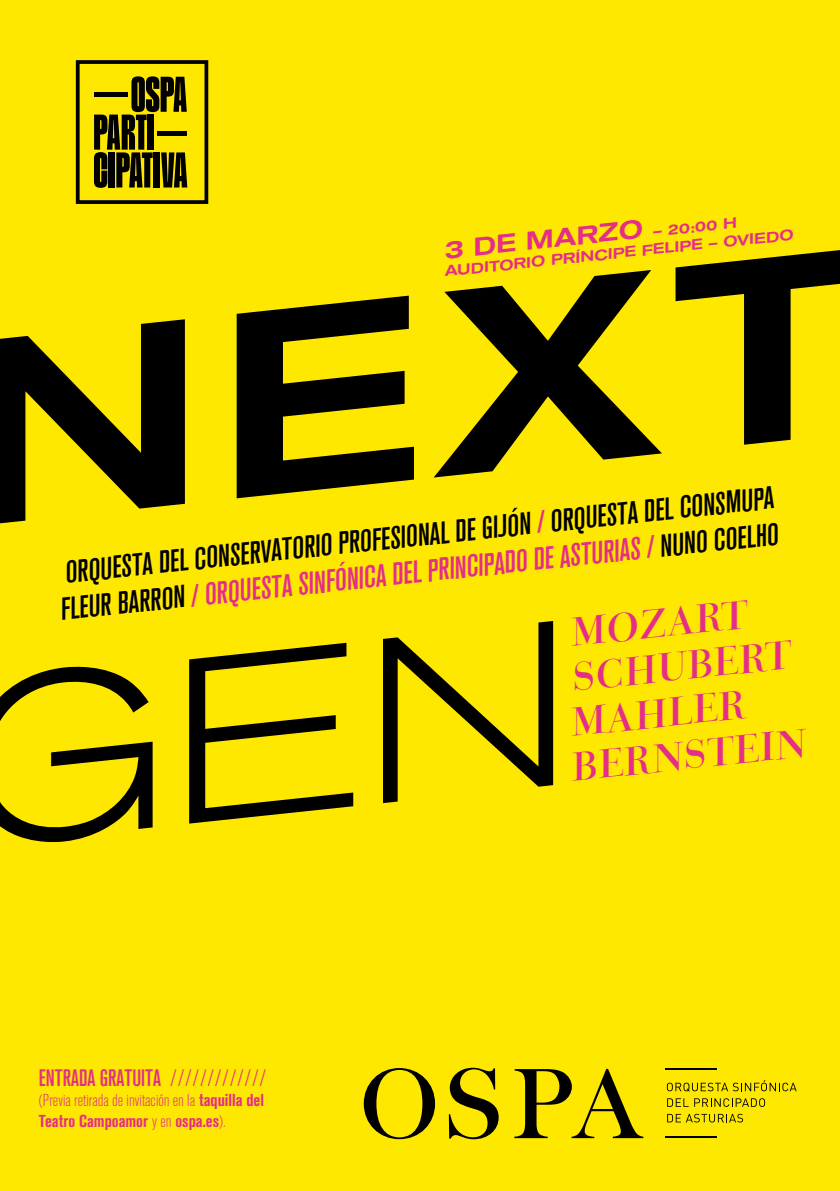
<style>
.page{position:relative;width:840px;height:1191px;background:#fff}
.page>*{position:absolute;margin:0;border:0;box-sizing:border-box;transform-origin:0 0}
.t1{font:500 expanded 259.8px "Akzidenz Grotesk BQ";color:#000}
.t2{font:50px/37.8px "Four Grotesk";color:#000}
.t3{font:37.2px/44.6px "Bauer Bodoni BT Titling No 2";color:#e42e87}
.t4{font:500 condensed 31.4px/36.4px "Akzidenz Grotesk BQ";color:#000}
.t5{font:500 expanded 25.4px "Akzidenz Grotesk BQ";color:#e42e87}
.t6{font:500 condensed 23.6px "Akzidenz Grotesk BQ";color:#e42e87}
.t7{font:300 condensed 17.2px/20.6px "Akzidenz Grotesk BQ";color:#e42e87}
.t8{font:500 expanded 14.8px "Akzidenz Grotesk BQ";color:#e42e87}
.s1{font-size:14.8px}
.s2{color:#e42e87}
.s3{font-weight:300}
.s4{font-weight:700}
</style>
<div class="page">
<div style="left:0;top:0;width:839px;height:1191px;background:#ffe800"></div>
<hr style="left:665px;top:1068px;width:52px;height:2px;background:#000">
<hr style="left:665px;top:1136px;width:52px;height:2px;background:#000">
<svg style="left:363px;top:1068px;width:72px;height:71px;background:#b5a500"></svg>
<svg style="left:448px;top:1067px;width:50px;height:72px;background:#a59600"></svg>
<svg style="left:514px;top:1068px;width:129px;height:70px;background:#baa900"></svg>
<svg style="left:666px;top:1080px;width:130px;height:11px"></svg>
<svg style="left:666px;top:1098px;width:98px;height:9px"></svg>
<svg style="left:666px;top:1113px;width:76px;height:9px"></svg>
<div style="left:157px;top:131px;width:29px;height:5px;background:#000"></div>
<div style="left:94px;top:92px;width:34px;height:5px;background:#000"></div>
<div style="left:76px;top:60px;width:132px;height:144px;border:4px solid #000"></div>
<div style="left:0;top:621px;width:553px;height:230px;background:#ffe800"></div>
<h2 class="t2" style="left:131px;top:76px;width:58px">OSPA</h2>
<h2 class="t2" style="left:93px;top:114px;width:96px">PARTI<br>CIPATIVA</h2>
<p class="t5" style="left:442px;top:235px;width:295px;rotate:-6deg">3 DE MARZO <span class="s1">– 20:00 H</span></p>
<p class="t8" style="left:443px;top:263px;width:352px;rotate:-6deg">AUDITORIO PRÍNCIPE FELIPE – OVIEDO</p>
<h1 class="t1" style="left:-64px;top:287px;width:907px;rotate:-6deg">NEXT</h1>
<p class="t4" style="left:54px;top:555px;width:723px;rotate:-6deg">ORQUESTA DEL CONSERVATORIO PROFESIONAL DE GIJÓN <span class="s2">/</span> ORQUESTA DEL CONSMUPA<br>FLEUR BARRON <span class="s2">/ ORQUESTA SINFÓNICA DEL PRINCIPADO DE ASTURIAS /</span> NUNO COELHO</p>
<p class="t3" style="left:553px;top:611px;width:237px;text-indent:14px;rotate:-6deg">MOZART<br>Schubert<br>MAHLER<br>Bernstein</p>
<p class="t6" style="left:39px;top:1064px;width:229px">ENTRADA GRATUITA <span class="s3">/////////////</span></p>
<p class="t7" style="left:39px;top:1090px;width:226px">(Previa retirada de invitación en la <span class="s4">taquilla del<br>Teatro Campoamor</span> y en <span class="s4">ospa.es</span>).</p>
</div>
